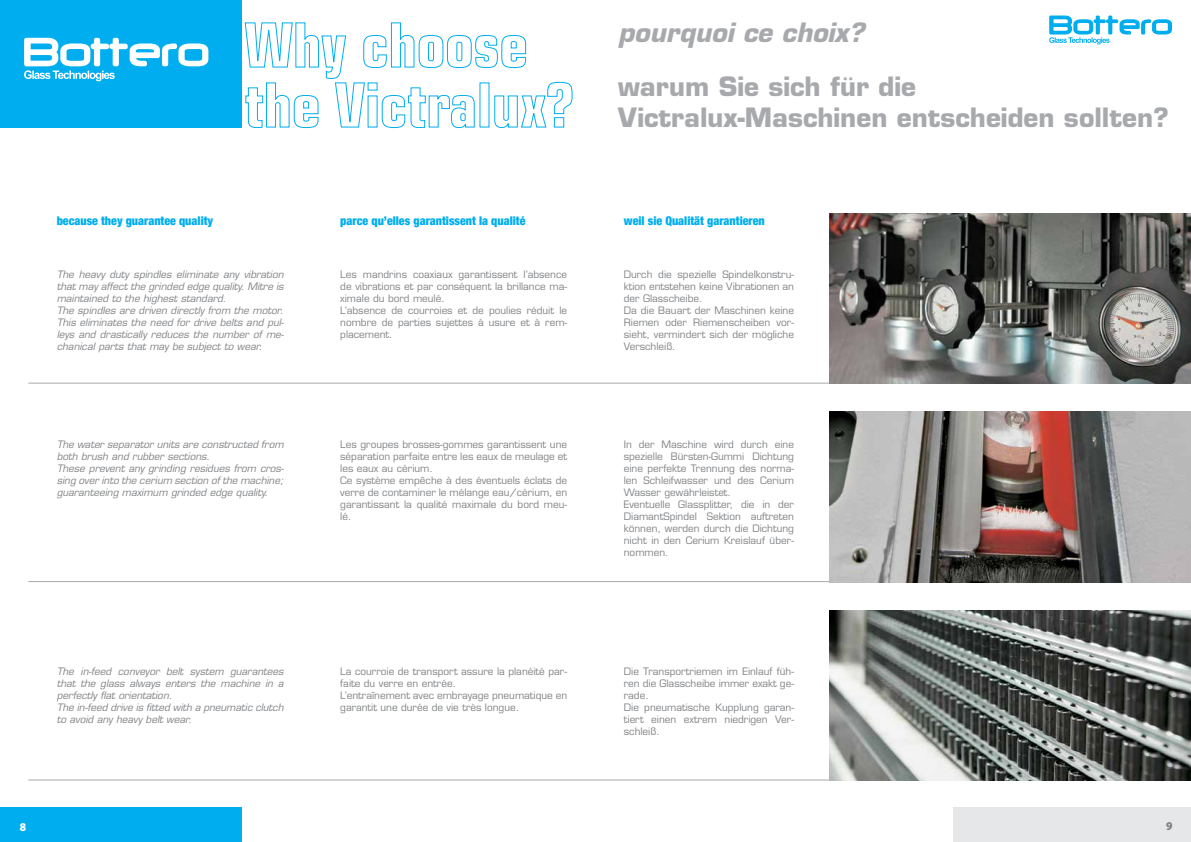
<style>
.page{position:relative;width:1191px;height:842px;background:#fff}
.page>*{position:absolute;margin:0;border:0;box-sizing:border-box;transform-origin:0 0}
.t1{font:700 26px/31.2px "Eurostile LT Std";color:#a7a9ac}
.t2{font:italic 700 26px "Eurostile LT Std";color:#a7a9ac}
.t3{font:900 condensed 12px "Helvetica Neue";color:#00aeef}
.t4{font:900 semi-condensed 12px "Myriad Pro";color:#fff}
.t5{font:900 semi-condensed 12px "Myriad Pro";color:#808285}
.t6{font:10px/12px "Eurostile LT Std";color:#808285}
.t7{font:italic 10px/12px "Eurostile LT Std";color:#808285}
</style>
<div class="page">
<div style="left:0;top:0;width:241px;height:128px;background:#00aeef"></div>
<div style="left:0;top:807px;width:241px;height:35px;background:#00aeef"></div>
<div style="left:954px;top:807px;width:237px;height:35px;background:#e6e7e8"></div>
<svg style="left:24px;top:38px;width:184px;height:43px"></svg>
<svg style="left:1049px;top:16px;width:123px;height:28px"></svg>
<svg style="left:244px;top:22px;width:329px;height:107px"></svg>
<hr style="left:28px;top:383px;width:801px;height:1px;background:#a7a9ac">
<hr style="left:28px;top:581px;width:801px;height:1px;background:#a7a9ac">
<hr style="left:28px;top:779px;width:801px;height:1px;background:#a7a9ac">
<img style="left:829px;top:213px;width:362px;height:171px">
<img style="left:829px;top:412px;width:362px;height:170px">
<img style="left:829px;top:610px;width:362px;height:170px">
<h1 class="t2" style="left:618px;top:17px;width:247px">pourquoi ce choix?</h1>
<p class="t3" style="left:57px;top:211px;width:158px">because they guarantee quality</p>
<p class="t3" style="left:340px;top:211px;width:187px">parce qu’elles garantissent la qualité</p>
<p class="t7" style="left:57px;top:268px;width:229px">The heavy duty spindles eliminate any vibration that may affect the grinded edge quality. Mitre is maintained to the highest standard.<br>The spindles are driven directly from the motor.<br>This eliminates the need for drive belts and pul&shy;leys and drastically reduces the number of me&shy;chanical parts that may be subject to wear.</p>
<p class="t7" style="left:57px;top:438px;width:229px">The water separator units are constructed from both brush and rubber sections.<br>These prevent any grinding residues from cros&shy;sing over into the cerium section of the machine; guaranteeing maximum grinded edge quality.</p>
<p class="t6" style="left:340px;top:268px;width:228px">Les mandrins coaxiaux garantissent l’absence de vibrations et par conséquent la brillance ma&shy;ximale du bord meulé.<br>L’absence de courroies et de poulies réduit le nombre de parties sujettes à usure et à rem&shy;placement.</p>
<p class="t6" style="left:340px;top:438px;width:228px">Les groupes brosses-gommes garantissent une séparation parfaite entre les eaux de meulage et les eaux au cérium.<br>Ce système empêche à des éventuels éclats de verre de contaminer le mélange eau/cérium, en garantissant la qualité maximale du bord meu&shy;lé.</p>
<p class="t7" style="left:57px;top:665px;width:228px">The in-feed conveyor belt system guarantees that the glass always enters the machine in a perfectly flat orientation.<br>The in-feed drive is fitted with a pneumatic clutch to avoid any heavy belt wear.</p>
<p class="t6" style="left:340px;top:665px;width:228px">La courroie de transport assure la planéité par&shy;faite du verre en entrée.<br>L’entraînement avec embrayage pneumatique en garantit une durée de vie très longue.</p>
<h1 class="t1" style="left:618px;top:71px;width:552px">warum Sie sich für die<br>Victralux-Maschinen entscheiden sollten?</h1>
<p class="t3" style="left:624px;top:211px;width:142px">weil sie Qualität garantieren</p>
<p class="t6" style="left:624px;top:268px;width:172px">Durch die spezielle Spindelkonstru&shy;ktion entstehen keine Vibrationen an der Glasscheibe.<br>Da die Bauart der Maschinen keine<br>Riemen oder Riemenscheiben vor&shy;sieht, vermindert sich der mögliche<br>Verschleiß.</p>
<p class="t6" style="left:624px;top:438px;width:172px">In der Maschine wird durch eine spezielle Bürsten-Gummi Dichtung eine perfekte Trennung des norma&shy;len Schleifwasser und des Cerium<br>Wasser gewährleistet.<br>Eventuelle Glassplitter, die in der<br>DiamantSpindel Sektion auftreten können, werden durch die Dichtung nicht in den Cerium Kreislauf über&shy;nommen.</p>
<p class="t6" style="left:624px;top:665px;width:172px">Die Transportriemen im Einlauf füh&shy;ren die Glasscheibe immer exakt ge&shy;rade.<br>Die pneumatische Kupplung garan&shy;tiert einen extrem niedrigen Ver&shy;schleiß.</p>
<p class="t4" style="left:20px;top:820px;width:8px">8</p>
<p class="t5" style="left:1166px;top:819px;width:8px">9</p>
</div>
